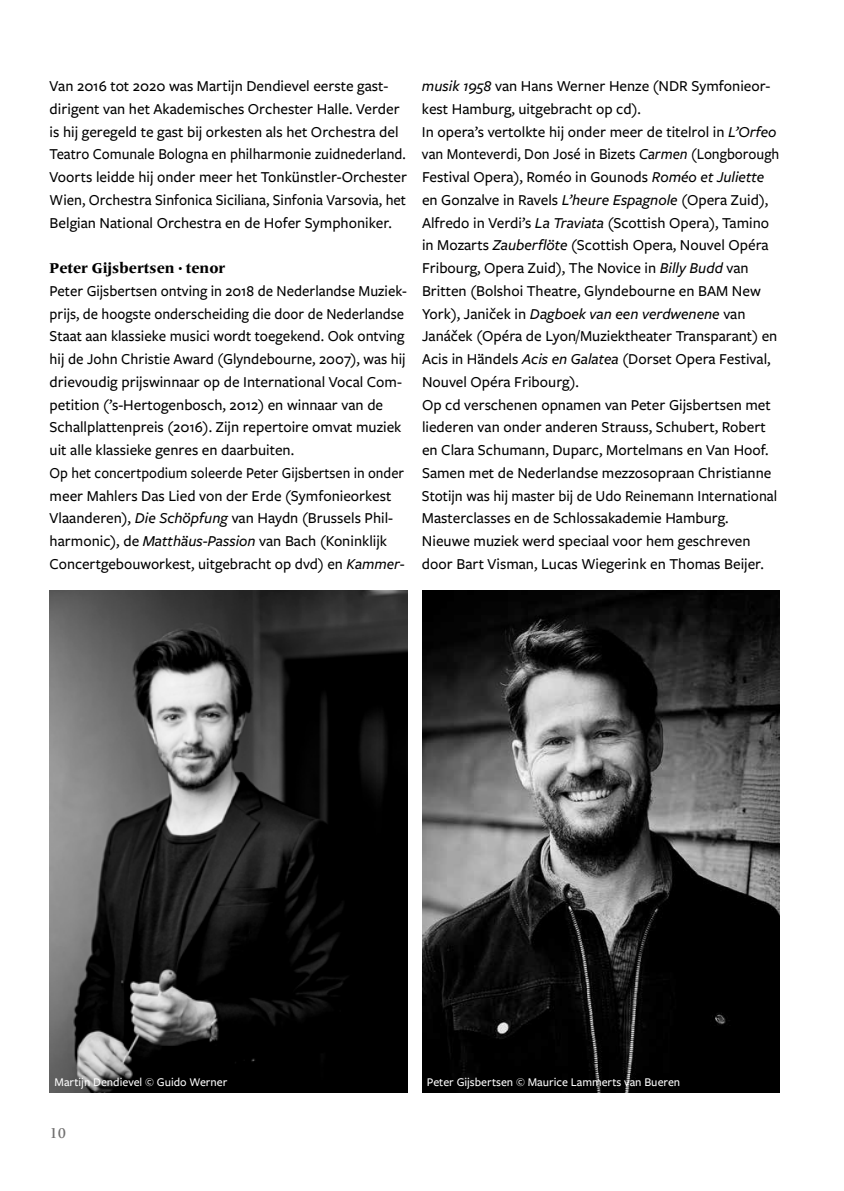
<style>
.page{position:relative;width:844px;height:1191px;background:#fff}
.page>*{position:absolute;margin:0;border:0;box-sizing:border-box;transform-origin:0 0}
.t1{font:500 15.75px/22.8px "Freight Sans Pro";color:#000}
.t2{font:800 14.88px "Frutiger Serif LT Pro";color:#000}
.t3{font:500 14.88px "Frutiger Serif LT Pro";color:#706f6f}
.t4{font:500 12.25px "Freight Sans Pro";color:#fff}
.s1{font-style:italic}
</style>
<div class="page">
<img style="left:50px;top:590px;width:357px;height:502px">
<img style="left:422px;top:590px;width:357px;height:502px">
<p class="t1" style="left:50px;top:74px;width:359px">Van 2016 tot 2020 was Martijn Dendievel eerste gast&shy;dirigent van het Akademisches Orchester Halle. Verder is hij geregeld te gast bij orkesten als het Orchestra del Teatro Comunale Bologna en philharmonie zuidnederland.<br>Voorts leidde hij onder meer het Tonkünstler-Orchester Wien, Orchestra Sinfonica Siciliana, Sinfonia Varsovia, het Belgian National Orchestra en de Hofer Symphoniker.</p>
<p class="t2" style="left:50px;top:259px;width:177px">Peter Gijsbertsen · tenor</p>
<p class="t1" style="left:50px;top:279px;width:358px">Peter Gijsbertsen ontving in 2018 de Nederlandse Muziek&shy;prijs, de hoogste onderscheiding die door de Nederlandse Staat aan klassieke musici wordt toegekend. Ook ontving hij de John Christie Award (Glyndebourne, 2007), was hij drievoudig prijswinnaar op de International Vocal Com&shy;petition (’s-Hertogenbosch, 2012) en winnaar van de Schallplattenpreis (2016). Zijn repertoire omvat muziek uit alle klassieke genres en daarbuiten.<br>Op het concertpodium soleerde Peter Gijsbertsen in onder meer Mahlers Das Lied von der Erde (Symfonieorkest Vlaanderen), <span class="s1">Die Schöpfung</span> van Haydn (Brussels Phil&shy;harmonic), de <span class="s1">Matthäus-Passion</span> van Bach (Koninklijk Concertgebouworkest, uitgebracht op dvd) en <span class="s1">Kammer-</span></p>
<p class="t1" style="left:422px;top:74px;width:359px"><span class="s1">musik 1958</span> van Hans Werner Henze (NDR Symfonieor&shy;kest Hamburg, uitgebracht op cd).<br>In opera’s vertolkte hij onder meer de titelrol in <span class="s1">L’Orfeo </span>van Monteverdi, Don José in Bizets <span class="s1">Carmen</span> (Longborough Festival Opera), Roméo in Gounods <span class="s1">Roméo et Juliette </span>en Gonzalve in Ravels <span class="s1">L’heure Espagnole</span> (Opera Zuid), Alfredo in Verdi’s <span class="s1">La Traviata</span> (Scottish Opera), Tamino in Mozarts <span class="s1">Zauberflöte</span> (Scottish Opera, Nouvel Opéra Fribourg, Opera Zuid), The Novice in <span class="s1">Billy Budd</span> van Britten (Bolshoi Theatre, Glyndebourne en BAM New York), Janiček in <span class="s1">Dagboek van een verdwenene</span> van Janáček (Opéra de Lyon/Muziektheater Transparant) en Acis in Händels <span class="s1">Acis en Galatea</span> (Dorset Opera Festival, Nouvel Opéra Fribourg).<br>Op cd verschenen opnamen van Peter Gijsbertsen met liederen van onder anderen Strauss, Schubert, Robert en Clara Schumann, Duparc, Mortelmans en Van Hoof.<br>Samen met de Nederlandse mezzosopraan Christianne Stotijn was hij master bij de Udo Reinemann International Masterclasses en de Schlossakademie Hamburg.<br>Nieuwe muziek werd speciaal voor hem geschreven door Bart Visman, Lucas Wiegerink en Thomas Beijer.</p>
<p class="t4" style="left:55px;top:1073px;width:174px">Martijn Dendievel © Guido Werner</p>
<p class="t4" style="left:427px;top:1073px;width:255px">Peter Gijsbertsen © Maurice Lammerts van Bueren</p>
<p class="t3" style="left:50px;top:1124px;width:18px">10</p>
</div>
